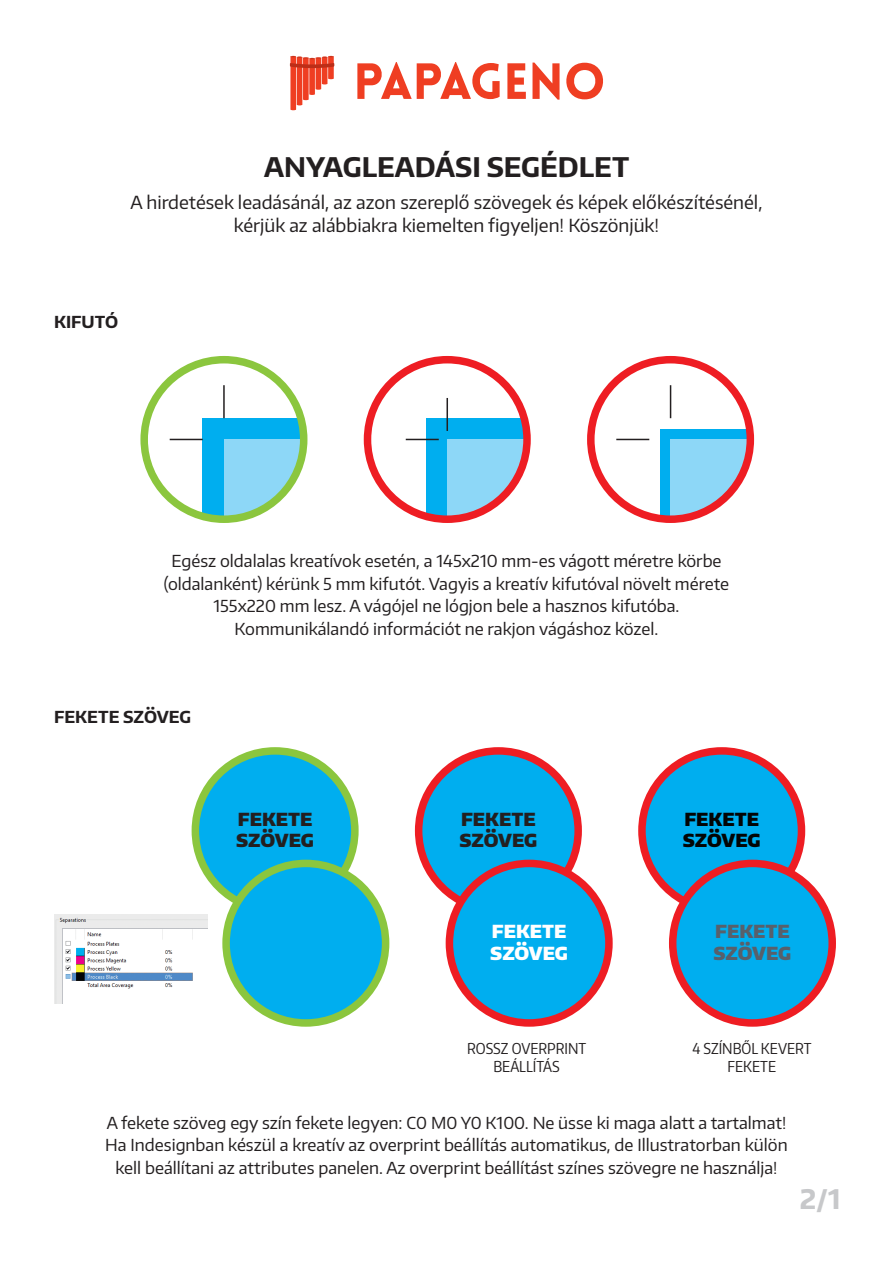
<style>
.page{position:relative;width:893px;height:1263px;background:#fff}
.page>*{position:absolute;margin:0;border:0;box-sizing:border-box;transform-origin:0 0}
.t1{font:700 27px "Encode Sans Normal";color:#231f20}
.t2{font:700 27px "Encode Sans Normal";color:#c7c8ca}
.t3{font:18px/22.5px "Encode Sans Normal";color:#231f20;text-align:center}
.t4{font:900 18px/21.6px "Encode Sans Normal";color:#231f20}
.t5{font:900 18px/21.6px "Encode Sans Normal";color:#030505}
.t6{font:900 18px/21.6px "Encode Sans Normal";color:#fff}
.t7{font:900 18px/21.6px "Encode Sans Normal";color:#58606b}
.t8{font:16.5px/22.5px "Encode Sans Normal";color:#231f20;text-align:center}
.t9{font:700 16.5px "Encode Sans Normal";color:#231f20}
.t10{font:15px/18px "Encode Sans Condensed";color:#231f20;text-align:center}
</style>
<div class="page">
<svg style="left:290px;top:56px;width:44px;height:54px"></svg>
<svg style="left:357px;top:62px;width:143px;height:37px"></svg>
<svg style="left:507px;top:63px;width:19px;height:36px"></svg>
<svg style="left:532px;top:63px;width:71px;height:37px"></svg>
<div style="left:203px;top:418px;width:101px;height:101px;background:#00aeef"></div>
<svg style="left:224px;top:439px;width:80px;height:80px;background:#9fdce8"></svg>
<hr style="left:223px;top:385px;width:2px;height:33px;background:#231f20">
<hr style="left:170px;top:439px;width:33px;height:1px;background:#231f20">
<div style="left:140px;top:356px;width:167px;height:167px;border:8px solid #8bc63e;border-radius:50%"></div>
<div style="left:660px;top:429px;width:90px;height:90px;background:#00aeef"></div>
<svg style="left:671px;top:439px;width:79px;height:80px;background:#a7cde6"></svg>
<hr style="left:670px;top:385px;width:1px;height:33px;background:#231f20">
<hr style="left:616px;top:439px;width:33px;height:1px;background:#231f20">
<div style="left:587px;top:356px;width:167px;height:167px;border:8px solid #ee1d23;border-radius:50%"></div>
<div style="left:426px;top:418px;width:101px;height:101px;background:#00aeef"></div>
<svg style="left:447px;top:439px;width:80px;height:80px;background:#a7cde6"></svg>
<hr style="left:446px;top:398px;width:2px;height:33px;background:#231f20">
<hr style="left:406px;top:439px;width:33px;height:1px;background:#231f20">
<div style="left:364px;top:356px;width:167px;height:167px;border:8px solid #ee1d23;border-radius:50%"></div>
<div style="left:195px;top:751px;width:160px;height:159px;background:#00aeef;border-radius:80px"></div>
<div style="left:192px;top:747px;width:167px;height:167px;border:8px solid #8bc63e;border-radius:50%"></div>
<div style="left:419px;top:751px;width:159px;height:159px;background:#00aeef;border-radius:80px"></div>
<div style="left:415px;top:747px;width:167px;height:167px;border:8px solid #ee1d23;border-radius:50%"></div>
<div style="left:642px;top:751px;width:159px;height:159px;background:#00aeef;border-radius:80px"></div>
<div style="left:638px;top:747px;width:167px;height:167px;border:8px solid #ee1d23;border-radius:50%"></div>
<div style="left:226px;top:863px;width:160px;height:160px;background:#00aeef;border-radius:80px"></div>
<div style="left:222px;top:860px;width:167px;height:167px;border:8px solid #8bc63e;border-radius:50%"></div>
<div style="left:449px;top:863px;width:160px;height:160px;background:#00aeef;border-radius:80px"></div>
<div style="left:446px;top:860px;width:167px;height:167px;border:8px solid #ee1d23;border-radius:50%"></div>
<div style="left:673px;top:863px;width:159px;height:160px;background:#00aeef;border-radius:80px"></div>
<div style="left:669px;top:860px;width:167px;height:167px;border:8px solid #ee1d23;border-radius:50%"></div>
<img style="left:54px;top:914px;width:153px;height:89px">
<h1 class="t1" style="left:264px;top:149px;width:366px">ANYAGLEADÁSI SEGÉDLET</h1>
<p class="t3" style="left:130px;top:191px;width:634px">A hirdetések leadásánál, az azon szereplő szövegek és képek előkészítésénél, kérjük az alábbiakra kiemelten figyeljen! Köszönjük!</p>
<p class="t9" style="left:54px;top:311px;width:66px">KIFUTÓ</p>
<p class="t8" style="left:164px;top:549px;width:567px">Egész oldalalas kreatívok esetén, a 145x210 mm-es vágott méretre körbe (oldalanként) kérünk 5 mm kifutót. Vagyis a kreatív kifutóval növelt mérete 155x220 mm lesz. A vágójel ne lógjon bele a hasznos kifutóba.<br>Kommunikálandó információt ne rakjon vágáshoz közel.</p>
<p class="t9" style="left:54px;top:706px;width:139px">FEKETE SZÖVEG</p>
<p class="t4" style="left:236px;top:808px;width:79px">FEKETE<br>SZÖVEG</p>
<p class="t4" style="left:459px;top:808px;width:79px">FEKETE<br>SZÖVEG</p>
<p class="t5" style="left:683px;top:808px;width:79px">FEKETE<br>SZÖVEG</p>
<p class="t6" style="left:490px;top:920px;width:79px">FEKETE<br>SZÖVEG</p>
<p class="t7" style="left:714px;top:920px;width:79px">FEKETE<br>SZÖVEG</p>
<p class="t10" style="left:467px;top:1039px;width:121px">ROSSZ OVERPRINT<br>BEÁLLÍTÁS</p>
<p class="t10" style="left:692px;top:1039px;width:121px">4 SZÍNBŐL KEVERT<br>FEKETE</p>
<p class="t8" style="left:105px;top:1111px;width:684px">A fekete szöveg egy szín fekete legyen: C0 M0 Y0 K100. Ne üsse ki maga alatt a tartalmat!<br>Ha Indesignban készül a kreatív az overprint beállítás automatikus, de Illustratorban külön kell beállítani az attributes panelen. Az overprint beállítást színes szövegre ne használja!</p>
<h1 class="t2" style="left:800px;top:1181px;width:42px">2/1</h1>
</div>
